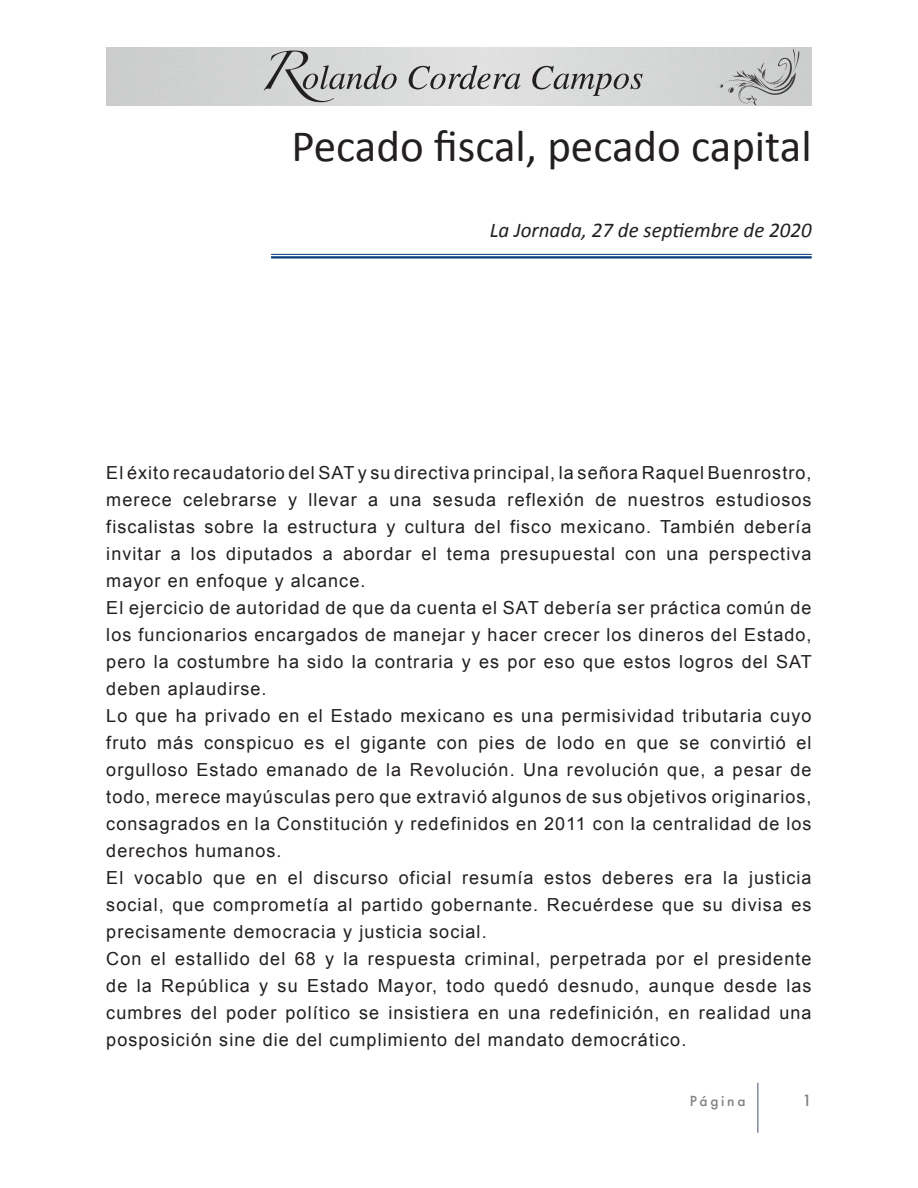
<style>
.page{position:relative;width:918px;height:1188px;background:#fff}
.page>*{position:absolute;margin:0;border:0;box-sizing:border-box;transform-origin:0 0}
.t1{font:45px "Calibri";color:#231f20}
.t2{font:italic 21px "Calibri";color:#231f20}
.t3{font:18px/27px "Arial";letter-spacing:.06em;color:#231f20;text-align:justify}
.t4{font:500 15px "Futura";color:#7e8182}
.t5{font:500 13.5px "Futura";letter-spacing:.2em;color:#7e8182}
</style>
<div class="page">
<svg style="left:264px;top:51px;width:133px;height:51px;background:#bbbcbc"></svg>
<svg style="left:409px;top:65px;width:112px;height:24px;background:#b4b3b3"></svg>
<svg style="left:532px;top:66px;width:111px;height:30px;background:#b7b7b7"></svg>
<svg style="left:719px;top:49px;width:80px;height:57px;background:#bfc0c1"></svg>
<hr style="left:757px;top:1083px;width:2px;height:50px;background:#848ba0">
<hr style="left:271px;top:254px;width:541px;height:1px;background:#013a7a">
<hr style="left:271px;top:256px;width:541px;height:3px;background:#013a7a">
<p class="t1" style="left:291px;top:118px;width:522px">Pecado fiscal, pecado capital</p>
<p class="t2" style="left:490px;top:216px;width:324px">La Jornada, 27 de septiembre de 2020</p>
<p class="t3" style="left:106px;top:459px;width:707px">El éxito recaudatorio del SAT y su directiva principal, la señora Raquel Buenrostro, merece celebrarse y llevar a una sesuda reflexión de nuestros estudiosos fiscalistas sobre la estructura y cultura del fisco mexicano. También debería invitar a los diputados a abordar el tema presupuestal con una perspectiva mayor en enfoque y alcance.</p>
<p class="t3" style="left:106px;top:594px;width:707px">El ejercicio de autoridad de que da cuenta el SAT debería ser práctica común de los funcionarios encargados de manejar y hacer crecer los dineros del Estado, pero la costumbre ha sido la contraria y es por eso que estos logros del SAT deben aplaudirse.</p>
<p class="t3" style="left:106px;top:702px;width:707px">Lo que ha privado en el Estado mexicano es una permisividad tributaria cuyo fruto más conspicuo es el gigante con pies de lodo en que se convirtió el orgulloso Estado emanado de la Revolución. Una revolución que, a pesar de todo, merece mayúsculas pero que extravió algunos de sus objetivos originarios, consagrados en la Constitución y redefinidos en 2011 con la centralidad de los derechos humanos.</p>
<p class="t3" style="left:106px;top:864px;width:707px">El vocablo que en el discurso oficial resumía estos deberes era la justicia social, que comprometía al partido gobernante. Recuérdese que su divisa es precisamente democracia y justicia social.</p>
<p class="t3" style="left:106px;top:945px;width:707px">Con el estallido del 68 y la respuesta criminal, perpetrada por el presidente de la República y su Estado Mayor, todo quedó desnudo, aunque desde las cumbres del poder político se insistiera en una redefinición, en realidad una posposición sine die del cumplimiento del mandato democrático.</p>
<p class="t5" style="left:690px;top:1092px;width:57px">Página</p>
<p class="t4" style="left:802px;top:1091px;width:11px">1</p>
</div>
